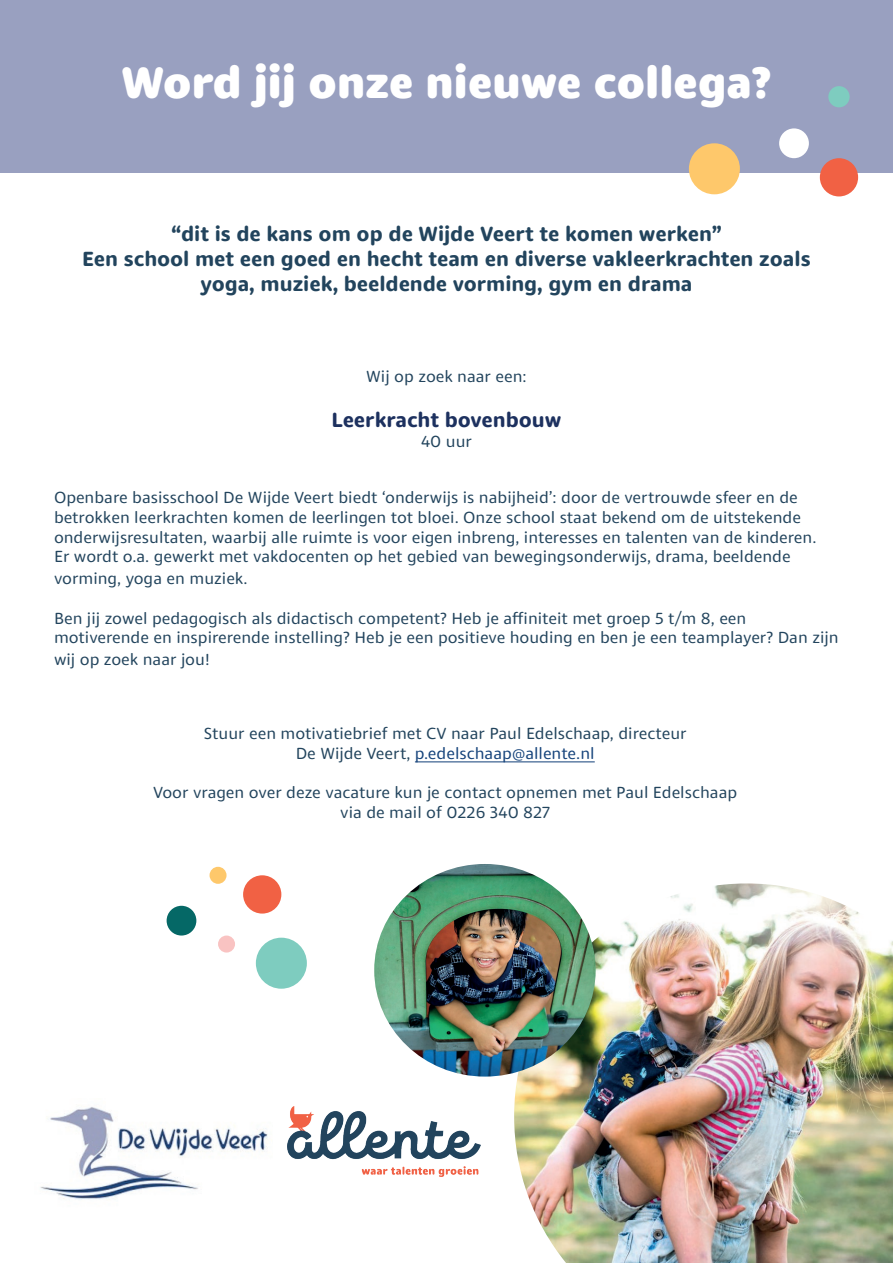
<style>
.page{position:relative;width:893px;height:1263px;background:#fff}
.page>*{position:absolute;margin:0;border:0;box-sizing:border-box;transform-origin:0 0}
.t1{font:800 45px "Dita";color:#fff}
.t2{font:700 21px/25.2px "Dita";color:#22445d;text-align:center}
.t3{font:700 21px "Dita";color:#1d315f}
.t4{font:16.5px/19.8px "Dita";color:#22445d}
.s1{color:#15437b}
</style>
<div class="page">
<div style="left:0;top:0;width:893px;height:172px;background:#99a0c0"></div>
<div style="left:689px;top:143px;width:51px;height:51px;background:#fec86b;border-radius:50%"></div>
<div style="left:820px;top:158px;width:38px;height:38px;background:#f16144;border-radius:50%"></div>
<div style="left:779px;top:128px;width:30px;height:30px;background:#fff;border-radius:50%"></div>
<div style="left:828px;top:86px;width:22px;height:21px;background:#7eccbf;border-radius:50%"></div>
<img style="left:514px;top:883px;width:379px;height:380px">
<hr style="left:415px;top:761px;width:180px;height:1px;background:#15437b">
<img style="left:40px;top:1107px;width:228px;height:93px">
<img style="left:287px;top:1106px;width:193px;height:70px">
<div style="left:256px;top:938px;width:51px;height:51px;background:#7eccbf;border-radius:50%"></div>
<div style="left:243px;top:875px;width:38px;height:38px;background:#f16144;border-radius:50%"></div>
<div style="left:167px;top:906px;width:29px;height:29px;background:#056866;border-radius:50%"></div>
<img style="left:374px;top:864px;width:222px;height:212px">
<div style="left:210px;top:867px;width:17px;height:17px;background:#fec86b;border-radius:50%"></div>
<div style="left:218px;top:935px;width:17px;height:17px;background:#f9c3c2;border-radius:50%"></div>
<h1 class="t1" style="left:122px;top:54px;width:651px">Word jij onze nieuwe collega?</h1>
<p class="t2" style="left:82px;top:221px;width:730px">“dit is de kans om op de Wijde Veert te komen werken”<br>Een school met een goed en hecht team en diverse vakleerkrachten zoals yoga, muziek, beeldende vorming, gym en drama</p>
<p class="t4" style="left:366px;top:367px;width:162px">Wij op zoek naar een:</p>
<p class="t3" style="left:331px;top:407px;width:232px">Leerkracht bovenbouw</p>
<p class="t4" style="left:421px;top:431px;width:52px">40 uur</p>
<p class="t4" style="left:54px;top:487px;width:764px">Openbare basisschool De Wijde Veert biedt ‘onderwijs is nabijheid’: door de vertrouwde sfeer en de betrokken leerkrachten komen de leerlingen tot bloei. Onze school staat bekend om de uitstekende onderwijsresultaten, waarbij alle ruimte is voor eigen inbreng, interesses en talenten van de kinderen.<br>Er wordt o.a. gewerkt met vakdocenten op het gebied van bewegingsonderwijs, drama, beeldende</p>
<p class="t4" style="left:54px;top:568px;width:195px">vorming, yoga en muziek.</p>
<p class="t4" style="left:54px;top:608px;width:786px">Ben jij zowel pedagogisch als didactisch competent? Heb je affiniteit met groep 5 t/m 8, een motiverende en inspirerende instelling? Heb je een positieve houding en ben je een teamplayer? Dan zijn</p>
<p class="t4" style="left:54px;top:649px;width:157px">wij op zoek naar jou!</p>
<p class="t4" style="left:204px;top:723px;width:484px;text-align:center">Stuur een motivatiebrief met CV naar Paul Edelschaap, directeur<br>De Wijde Veert, <span class="s1">p.edelschaap@allente.nl</span></p>
<p class="t4" style="left:153px;top:782px;width:586px;text-align:center">Voor vragen over deze vacature kun je contact opnemen met Paul Edelschaap via de mail of 0226 340 827</p>
</div>
